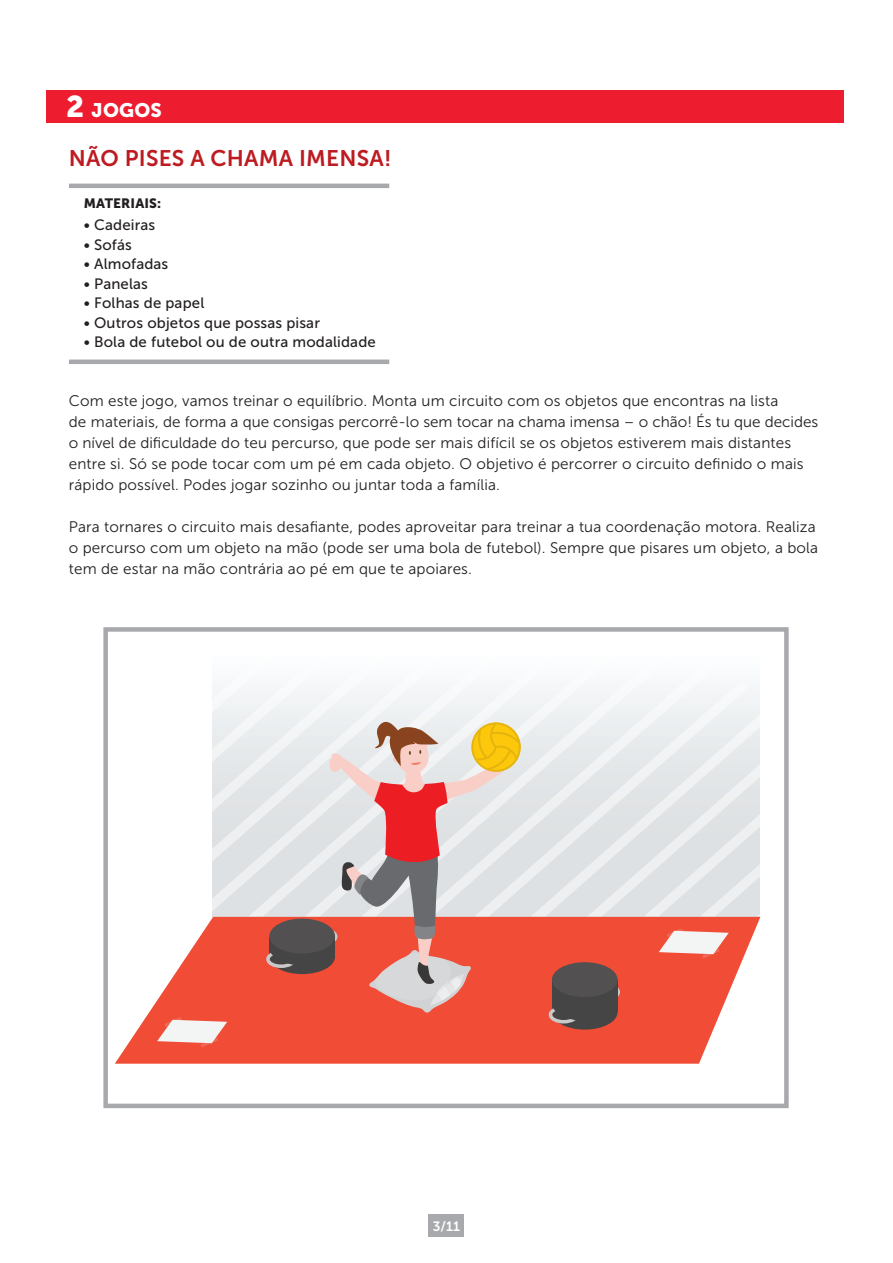
<style>
.page{position:relative;width:893px;height:1263px;background:#fff}
.page>*{position:absolute;margin:0;border:0;box-sizing:border-box;transform-origin:0 0}
.t1{font:22.5px "Museo Sans 700";letter-spacing:.01em;color:#bd1b21}
.t2{font:19.5px "Museo Sans 900";letter-spacing:.01em;color:#fff}
.t3{font:15.3px/21px "Museo Sans 300";letter-spacing:.01em;color:#231f20}
.t4{font:15px "Museo Sans 500";letter-spacing:.01em;color:#231f20}
.t5{font:13.5px "Museo Sans 900";letter-spacing:.01em;color:#231f20}
.t6{font:13.5px "Museo Sans 700";color:#fff}
.s1{font-size:30px}
</style>
<div class="page">
<svg style="left:212px;top:685px;width:36px;height:231px;fill:#e5e8e9"></svg>
<svg style="left:248px;top:685px;width:57px;height:231px;fill:#e5e8ea"></svg>
<svg style="left:305px;top:685px;width:56px;height:231px;fill:#f1f3f5"></svg>
<div style="left:361px;top:685px;width:57px;height:31px;background:#f2f4f6"></div>
<div style="left:418px;top:685px;width:56px;height:31px;background:#f2f4f6"></div>
<svg style="left:474px;top:685px;width:274px;height:231px;fill:#f1f4f6"></svg>
<svg style="left:742px;top:685px;width:6px;height:2px"></svg>
<svg style="left:531px;top:708px;width:229px;height:208px;fill:#eaedee"></svg>
<svg style="left:587px;top:739px;width:173px;height:177px"></svg>
<svg style="left:115px;top:917px;width:645px;height:147px;fill:#f04c36"></svg>
<div style="left:46px;top:91px;width:798px;height:32px;background:#ed1c2f"></div>
<svg style="left:618px;top:983px;width:2px;height:18px"></svg>
<div style="left:552px;top:995px;width:66px;height:34px;background:#454545;border-radius:50%"></div>
<div style="left:552px;top:979px;width:66px;height:33px;background:#454545"></div>
<svg style="left:549px;top:1006px;width:27px;height:17px"></svg>
<div style="left:552px;top:986px;width:66px;height:35px;background:#454545;border-radius:50%"></div>
<div style="left:552px;top:962px;width:66px;height:35px;background:#525051;border-radius:50%"></div>
<div style="left:269px;top:939px;width:66px;height:35px;background:#454545;border-radius:50%"></div>
<div style="left:269px;top:937px;width:66px;height:20px;background:#454545"></div>
<svg style="left:266px;top:950px;width:27px;height:18px"></svg>
<div style="left:269px;top:930px;width:66px;height:35px;background:#454545;border-radius:50%"></div>
<div style="left:269px;top:919px;width:66px;height:34px;background:#525051;border-radius:50%"></div>
<svg style="left:157px;top:1017px;width:70px;height:30px"></svg>
<svg style="left:659px;top:928px;width:70px;height:30px"></svg>
<svg style="left:308px;top:716px;width:213px;height:297px"></svg>
<div style="left:103px;top:627px;width:686px;height:481px;border:4px solid #a7a9ac"></div>
<hr style="left:69px;top:184px;width:320px;height:4px;background:#a7a9ac">
<hr style="left:69px;top:360px;width:320px;height:4px;background:#a7a9ac">
<div style="left:429px;top:1214px;width:35px;height:23px;background:#a7a9ac"></div>
<p class="t2" style="left:66px;top:99px;width:97px"><span class="s1">2</span> JOGOS</p>
<h1 class="t1" style="left:69px;top:145px;width:324px">NÃO PISES A CHAMA IMENSA!</h1>
<p class="t5" style="left:84px;top:195px;width:79px">MATERIAIS:</p>
<p class="t4" style="left:84px;top:217px;width:73px">• Cadeiras</p>
<p class="t4" style="left:84px;top:236px;width:50px">• Sofás</p>
<p class="t4" style="left:84px;top:256px;width:86px">• Almofadas</p>
<p class="t4" style="left:84px;top:275px;width:66px">• Panelas</p>
<p class="t4" style="left:84px;top:295px;width:122px">• Folhas de papel</p>
<p class="t4" style="left:84px;top:314px;width:238px">• Outros objetos que possas pisar</p>
<p class="t4" style="left:84px;top:334px;width:294px">• Bola de futebol ou de outra modalidade</p>
<p class="t3" style="left:69px;top:390px;width:751px">Com este jogo, vamos treinar o equilíbrio. Monta um circuito com os objetos que encontras na lista<br>de materiais, de forma a que consigas percorrê-lo sem tocar na chama imensa – o chão! És tu que decides o nível de dificuldade do teu percurso, que pode ser mais difícil se os objetos estiverem mais distantes entre si. Só se pode tocar com um pé em cada objeto. O objetivo é percorrer o circuito definido o mais rápido possível. Podes jogar sozinho ou juntar toda a família.</p>
<p class="t3" style="left:69px;top:517px;width:751px">Para tornares o circuito mais desafiante, podes aproveitar para treinar a tua coordenação motora. Realiza o percurso com um objeto na mão (pode ser uma bola de futebol). Sempre que pisares um objeto, a bola tem de estar na mão contrária ao pé em que te apoiares.</p>
<p class="t6" style="left:433px;top:1219px;width:29px">3/11</p>
</div>
